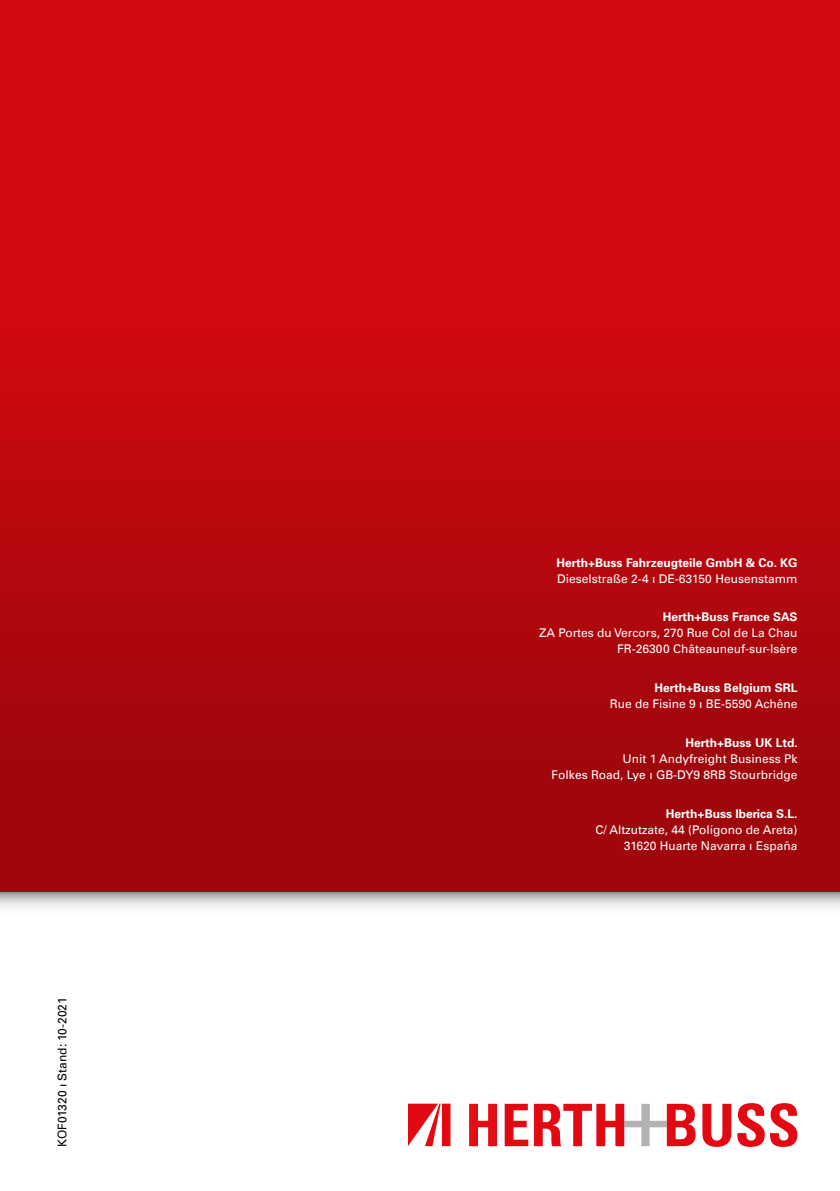
<style>
.page{position:relative;width:840px;height:1191px;background:#fff}
.page>*{position:absolute;margin:0;border:0;box-sizing:border-box;transform-origin:0 0}
.t1{font:12px/16px "Univers Com 55 Roman";color:#fff;text-align:right}
.t2{font:700 12px "Univers";color:#fff}
.t3{font:12px "Univers";color:#fff}
.t4{font:12px "Univers";color:#000}
.t5{font:700 12px "Univers Com 65";color:#fff}
.s1{font-family:"Univers Com 55 Roman"}
.s2{font-family:"Univers"}
</style>
<div class="page">
<svg style="left:469px;top:1103px;width:27px;height:43px"></svg>
<svg style="left:504px;top:1103px;width:191px;height:43px"></svg>
<svg style="left:702px;top:1103px;width:28px;height:43px"></svg>
<svg style="left:737px;top:1103px;width:60px;height:43px"></svg>
<svg style="left:408px;top:1103px;width:42px;height:43px"></svg>
<svg style="left:0;top:891px;width:839px;height:17px"></svg>
<div style="left:0;top:0;width:839px;height:891px;background:linear-gradient(to bottom,#df0b12,#9d060c)"></div>
<p class="t4" style="left:55px;top:1147px;width:151px;rotate:-90deg">KOF01320 ı Stand: 10-2021</p>
<p class="t2" style="left:556px;top:555px;width:242px">Herth+Buss Fahrzeugteile GmbH &amp; Co. KG</p>
<p class="t1" style="left:557px;top:570px;width:241px">Dieselstraße 2-4 ı DE-63150 Heusenstamm</p>
<p class="t5" style="left:662px;top:610px;width:136px">Herth+Buss France SAS</p>
<p class="t1" style="left:539px;top:625px;width:259px">ZA Portes du Vercors, 270 Rue Col de La Chau</p>
<p class="t3" style="left:616px;top:641px;width:182px"><span class="s1">FR-</span>26300 Châteauneuf-sur-Isère</p>
<p class="t2" style="left:654px;top:680px;width:144px">Herth+Buss Belgium SRL</p>
<p class="t1" style="left:609px;top:696px;width:189px">Rue de Fisine 9 ı BE-5590 Achêne</p>
<p class="t2" style="left:685px;top:735px;width:114px">Herth+Buss UK Ltd.</p>
<p class="t3" style="left:622px;top:751px;width:176px">Unit 1 Andyfreight Business Pk</p>
<p class="t1" style="left:551px;top:766px;width:247px"><span class="s2">Folkes Road, Lye</span> ı GB-DY9 8RB Stourbridge</p>
<p class="t2" style="left:665px;top:805px;width:133px">Herth+Buss Iberica S.L.</p>
<p class="t1" style="left:595px;top:821px;width:203px">C/ Altzutzate, 44 (Polígono de Areta)<br>31620 Huarte Navarra ı España</p>
</div>
